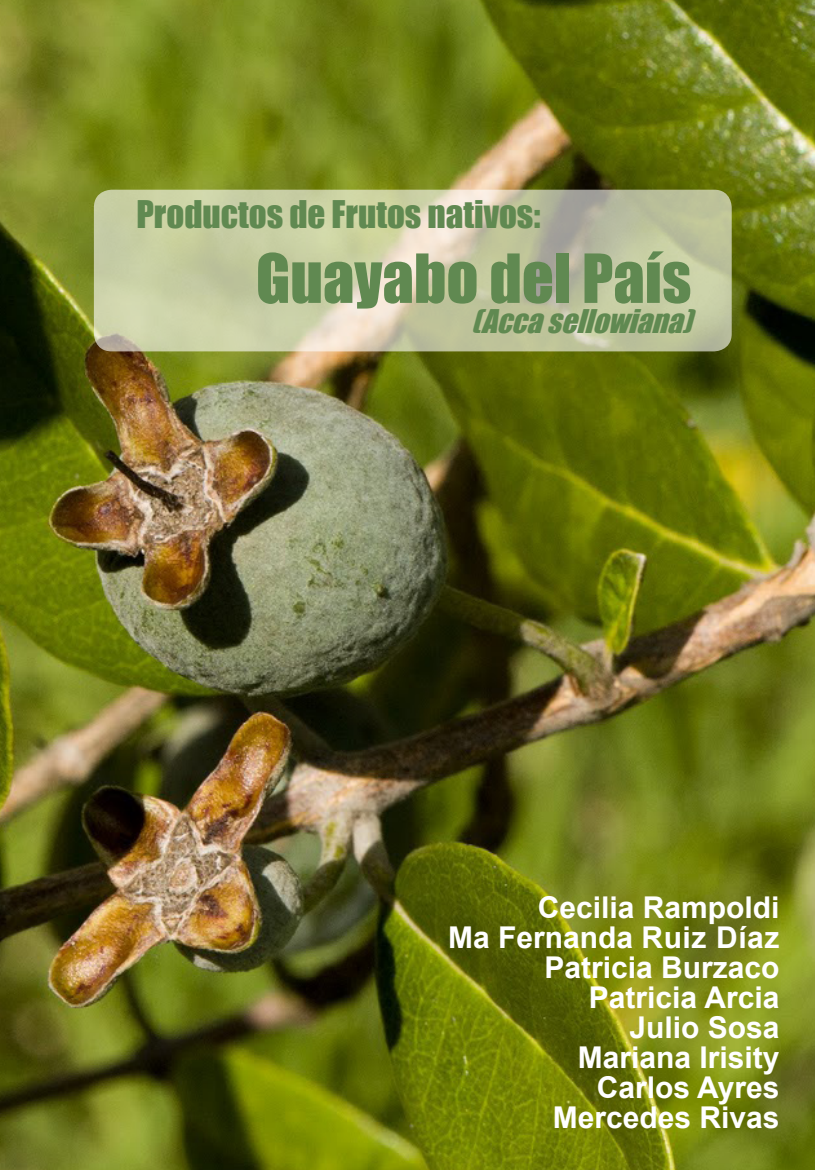
<style>
.page{position:relative;width:815px;height:1170px;background:#fff}
.page>*{position:absolute;margin:0;border:0;box-sizing:border-box;transform-origin:0 0}
.t1{font:62.5px "Impact";color:#608951}
.t2{font:35px "Impact";color:#608951}
._0_s_columnas{font:700 30px "Arial";color:#fff}
.t3{font:italic 30px "Impact";color:#608951}
</style>
<div class="page">
<img style="left:0;top:0;width:815px;height:1169px">
<svg style="left:94px;top:190px;width:638px;height:161px;background:#c8cba6"></svg>
<p class="t2" style="left:136px;top:187px;width:406px">Productos de Frutos nativos:</p>
<p class="t1" style="left:256px;top:230px;width:437px">Guayabo del País</p>
<p class="t3" style="left:471px;top:298px;width:234px">(Accasellowiana)</p>
<p class="_0_s_columnas" style="left:538px;top:887px;width:243px">Cecilia Rampoldi</p>
<p class="_0_s_columnas" style="left:448px;top:917px;width:333px">Ma Fernanda Ruiz Díaz</p>
<p class="_0_s_columnas" style="left:544px;top:947px;width:237px">Patricia Burzaco</p>
<p class="_0_s_columnas" style="left:589px;top:977px;width:192px">Patricia Arcia</p>
<p class="_0_s_columnas" style="left:629px;top:1007px;width:152px">Julio Sosa</p>
<p class="_0_s_columnas" style="left:578px;top:1037px;width:203px">Mariana Irisity</p>
<p class="_0_s_columnas" style="left:597px;top:1067px;width:184px">Carlos Ayres</p>
<p class="_0_s_columnas" style="left:553px;top:1097px;width:228px">Mercedes Rivas</p>
</div>
